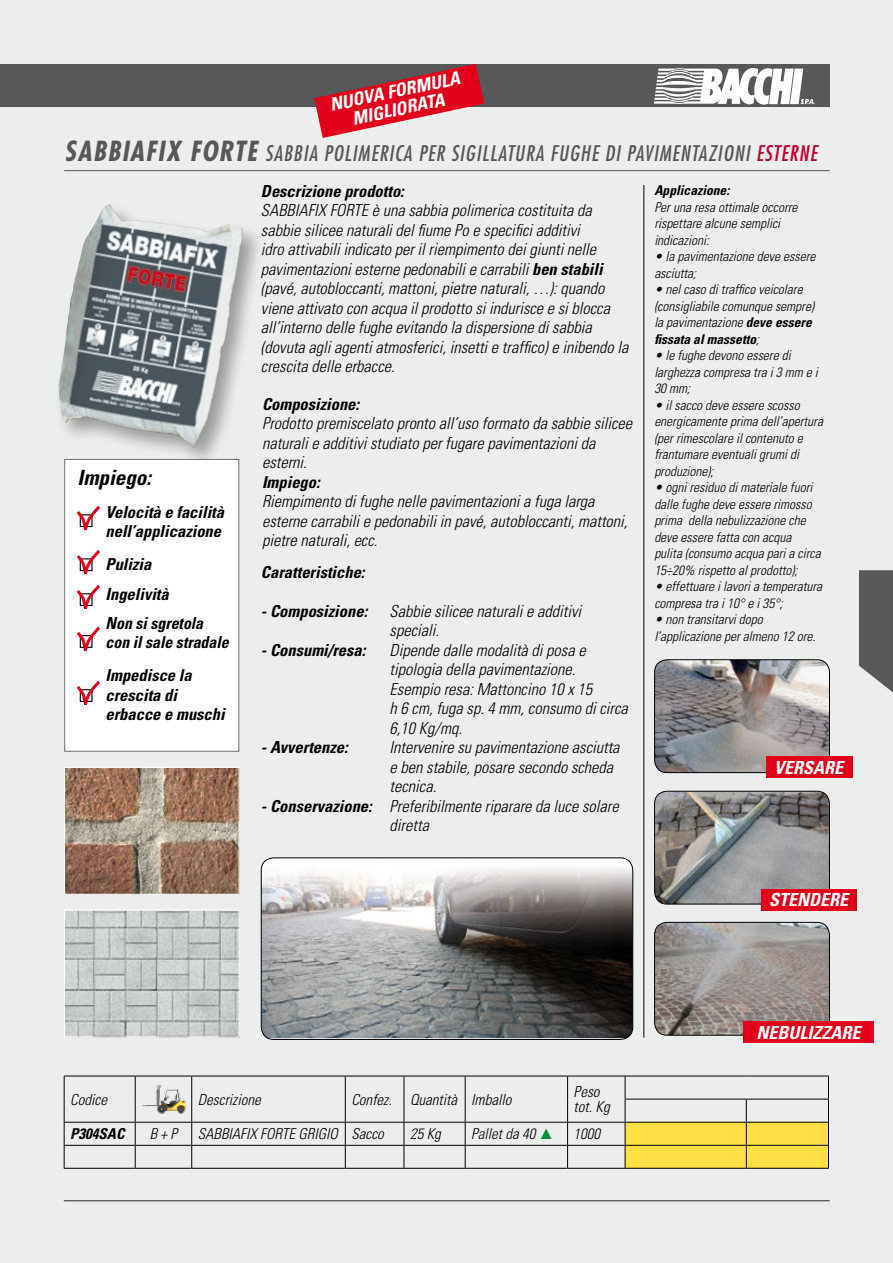
<style>
.page{position:relative;width:893px;height:1263px;background:#eceded}
.page>*{position:absolute;margin:0;border:0;box-sizing:border-box;transform-origin:0 0}
.t1{font:italic condensed 21px "Futura Std";letter-spacing:.05em;color:#58585a}
.t2{font:italic 700 condensed 21px "Univers LT Std";color:#000}
.t3{font:italic 700 condensed 18px/18px "Univers LT Std";color:#fff;text-align:center}
.t4{font:italic 300 condensed 16.5px/19.5px "Univers LT Std";color:#000}
.t5{font:italic 700 condensed 16.5px/19.5px "Univers LT Std";color:#000}
.t6{font:italic 700 condensed 16.5px/19.5px "Univers LT Std";color:#000;scale:.96 1}
.t7{font:italic 300 condensed 15.15px/15.1px "Univers LT Std";color:#000}
.t8{font:italic 300 condensed 15px "Univers LT Std";color:#000}
.t9{font:italic 700 condensed 15px "Univers LT Std";color:#000}
.t10{font:italic 300 condensed 13.5px/16.5px "Univers LT Std";color:#000}
.t11{font:italic 700 condensed 13.5px "Univers LT Std";color:#000}
.s1{font-weight:700;font-size:27px}
.s2{color:#c1002b}
.s3{font-weight:700}
.s4{font-family:"Arial";font-weight:900;font-style:normal;font-stretch:normal;font-size:15.15px;color:#009037}
</style>
<div class="page">
<div style="left:0;top:64px;width:829px;height:43px;background:#58585a"></div>
<svg style="left:654px;top:68px;width:161px;height:37px"></svg>
<hr style="left:64px;top:1200px;width:766px;height:1px;background:#58585a">
<hr style="left:64px;top:170px;width:766px;height:1px;background:#58585a">
<img style="left:66px;top:911px;width:172px;height:124px">
<div style="left:64px;top:909px;width:176px;height:128px;border:1px solid #fff"></div>
<img style="left:66px;top:769px;width:172px;height:124px">
<div style="left:64px;top:767px;width:176px;height:128px;border:1px solid #fff"></div>
<div style="left:54px;top:201px;width:211px;height:268px;background:#000;opacity:.35"></div>
<img style="left:59px;top:205px;width:183px;height:243px">
<img style="left:655px;top:660px;width:174px;height:113px">
<div style="left:654px;top:659px;width:176px;height:114px;border:1px solid #000;border-radius:12px"></div>
<img style="left:655px;top:791px;width:174px;height:113px">
<div style="left:654px;top:791px;width:176px;height:113px;border:1px solid #000;border-radius:12px"></div>
<img style="left:261px;top:862px;width:372px;height:176px">
<div style="left:261px;top:857px;width:372px;height:183px;border:1px solid #000;border-radius:12px"></div>
<img style="left:655px;top:922px;width:174px;height:113px">
<div style="left:654px;top:922px;width:176px;height:113px;border:1px solid #000;border-radius:12px"></div>
<hr style="left:643px;top:185px;width:1px;height:852px;background:#000">
<svg style="left:859px;top:570px;width:34px;height:122px;background:#686869"></svg>
<hr style="left:64px;top:1076px;width:71px;height:1px;background:#000">
<hr style="left:135px;top:1076px;width:57px;height:1px;background:#000">
<hr style="left:192px;top:1076px;width:153px;height:1px;background:#000">
<hr style="left:345px;top:1076px;width:59px;height:1px;background:#000">
<hr style="left:404px;top:1076px;width:61px;height:1px;background:#000">
<hr style="left:465px;top:1076px;width:103px;height:1px;background:#000">
<hr style="left:568px;top:1076px;width:57px;height:1px;background:#000">
<hr style="left:64px;top:1122px;width:71px;height:1px;background:#000">
<hr style="left:135px;top:1122px;width:57px;height:1px;background:#000">
<hr style="left:192px;top:1122px;width:153px;height:1px;background:#000">
<hr style="left:345px;top:1122px;width:59px;height:1px;background:#000">
<hr style="left:404px;top:1122px;width:61px;height:1px;background:#000">
<hr style="left:465px;top:1122px;width:103px;height:1px;background:#000">
<hr style="left:568px;top:1122px;width:57px;height:1px;background:#000">
<hr style="left:64px;top:1145px;width:71px;height:1px;background:#000">
<svg style="left:64px;top:1076px;width:1px;height:92px"></svg>
<hr style="left:135px;top:1145px;width:57px;height:1px;background:#000">
<svg style="left:135px;top:1076px;width:1px;height:92px"></svg>
<hr style="left:192px;top:1145px;width:153px;height:1px;background:#000">
<svg style="left:191px;top:1076px;width:1px;height:92px"></svg>
<hr style="left:345px;top:1145px;width:59px;height:1px;background:#000">
<svg style="left:345px;top:1076px;width:1px;height:92px"></svg>
<hr style="left:404px;top:1145px;width:61px;height:1px;background:#000">
<svg style="left:404px;top:1076px;width:1px;height:92px"></svg>
<hr style="left:465px;top:1145px;width:103px;height:1px;background:#000">
<svg style="left:465px;top:1076px;width:1px;height:92px"></svg>
<hr style="left:568px;top:1145px;width:57px;height:1px;background:#000">
<svg style="left:567px;top:1076px;width:1px;height:92px"></svg>
<svg style="left:625px;top:1076px;width:204px;height:92px"></svg>
<hr style="left:64px;top:1168px;width:71px;height:1px;background:#000">
<hr style="left:135px;top:1168px;width:57px;height:1px;background:#000">
<hr style="left:192px;top:1168px;width:153px;height:1px;background:#000">
<hr style="left:345px;top:1168px;width:59px;height:1px;background:#000">
<hr style="left:404px;top:1168px;width:61px;height:1px;background:#000">
<hr style="left:465px;top:1168px;width:103px;height:1px;background:#000">
<hr style="left:568px;top:1168px;width:57px;height:1px;background:#000">
<hr style="left:625px;top:1168px;width:121px;height:1px;background:#000">
<hr style="left:746px;top:1168px;width:83px;height:1px;background:#000">
<img style="left:142px;top:1084px;width:44px;height:30px">
<svg style="left:314px;top:64px;width:170px;height:74px"></svg>
<div style="left:64px;top:459px;width:175px;height:293px;background:#fff;border:1px solid #707172"></div>
<svg style="left:76px;top:506px;width:24px;height:25px"></svg>
<svg style="left:76px;top:550px;width:24px;height:25px"></svg>
<svg style="left:76px;top:585px;width:24px;height:25px"></svg>
<svg style="left:76px;top:680px;width:24px;height:25px"></svg>
<svg style="left:76px;top:626px;width:24px;height:25px"></svg>
<div style="left:766px;top:756px;width:86px;height:22px;background:#e2001a"></div>
<div style="left:761px;top:889px;width:96px;height:21px;background:#e2001a"></div>
<div style="left:743px;top:1021px;width:131px;height:22px;background:#e2001a"></div>
<p class="t3" style="left:328px;top:96px;width:134px;rotate:-12deg">NUOVA FORMULA<br>MIGLIORATA</p>
<p class="t1" style="left:64px;top:140px;width:754px"><span class="s1">SABBIAFIX FORTE</span> SABBIA POLIMERICA PER SIGILLATURA FUGHE DI PAVIMENTAZIONI <span class="s2">ESTERNE</span></p>
<p class="t5" style="left:261px;top:181px;width:144px">Descrizione prodotto:</p>
<p class="t4" style="left:261px;top:201px;width:369px">SABBIAFIX FORTE è una sabbia polimerica costituita da sabbie silicee naturali del fiume Po e specifici additivi<br>idro attivabili indicato per il riempimento dei giunti nelle pavimentazioni esterne pedonabili e carrabili <span class="s3">ben stabili </span>(pavé, autobloccanti, mattoni, pietre naturali, …): quando viene attivato con acqua il prodotto si indurisce e si blocca all’interno delle fughe evitando la dispersione di sabbia (dovuta agli agenti atmosferici, insetti e traffico) e inibendo la crescita delle erbacce.</p>
<p class="t11" style="left:654px;top:182px;width:77px">Applicazione:</p>
<p class="t10" style="left:654px;top:199px;width:145px">Per una resa ottimale occorre rispettare alcune semplici indicazioni:</p>
<p class="t10" style="left:654px;top:249px;width:163px">• la pavimentazione deve essere asciutta;</p>
<p class="t10" style="left:654px;top:282px;width:161px">• nel caso di traffico veicolare (consigliabile comunque sempre) la pavimentazione <span class="s3">deve essere fissata al massetto</span>;</p>
<p class="t10" style="left:654px;top:348px;width:165px">• le fughe devono essere di larghezza compresa tra i 3 mm e i<br>30 mm;</p>
<p class="t10" style="left:654px;top:397px;width:170px">• il sacco deve essere scosso energicamente prima dell’apertura (per rimescolare il contenuto e frantumare eventuali grumi di produzione);</p>
<p class="t10" style="left:654px;top:480px;width:168px">• ogni residuo di materiale fuori dalle fughe deve essere rimosso prima della nebulizzazione che deve essere fatta con acqua pulita (consumo acqua pari a circa<br>15÷20% rispetto al prodotto);</p>
<p class="t10" style="left:654px;top:579px;width:169px">• effettuare i lavori a temperatura compresa tra i 10° e i 35°;</p>
<p class="t10" style="left:654px;top:612px;width:163px">• non transitarvi dopo l’applicazione per almeno 12 ore.</p>
<p class="t5" style="left:262px;top:394px;width:99px">Composizione:</p>
<p class="t4" style="left:262px;top:414px;width:372px">Prodotto premiscelato pronto all’uso formato da sabbie silicee naturali e additivi studiato per fugare pavimentazioni da esterni.</p>
<p class="t5" style="left:262px;top:472px;width:59px">Impiego:</p>
<p class="t4" style="left:262px;top:492px;width:367px">Riempimento di fughe nelle pavimentazioni a fuga larga esterne carrabili e pedonabili in pavé, autobloccanti, mattoni, pietre naturali, ecc.</p>
<p class="t5" style="left:261px;top:562px;width:105px">Caratteristiche:</p>
<p class="t5" style="left:261px;top:601px;width:108px">- Composizione:</p>
<p class="t5" style="left:261px;top:640px;width:106px">- Consumi/resa:</p>
<p class="t2" style="left:78px;top:465px;width:75px">Impiego:</p>
<p class="t5" style="left:106px;top:502px;width:120px">Velocità e facilità nell’applicazione</p>
<p class="t5" style="left:106px;top:550px;width:65px;line-height:29.5px">Pulizia<br>Ingelività</p>
<p class="t4" style="left:390px;top:601px;width:240px">Sabbie silicee naturali e additivi speciali.<br>Dipende dalle modalità di posa e tipologia della pavimentazione.<br>Esempio resa: Mattoncino 10 x 15<br>h 6 cm, fuga sp. 4 mm, consumo di circa<br>6,10 Kg/mq.<br>Intervenire su pavimentazione asciutta e ben stabile, posare secondo scheda tecnica.<br>Preferibilmente riparare da luce solare diretta</p>
<p class="t6" style="left:106px;top:613px;width:130px">Non si sgretola con il sale stradale</p>
<p class="t5" style="left:106px;top:666px;width:121px">Impedisce la crescita di erbacce e muschi</p>
<p class="t5" style="left:261px;top:737px;width:88px">- Avvertenze:</p>
<p class="t3" style="left:774px;top:758px;width:71px">VERSARE</p>
<p class="t5" style="left:261px;top:796px;width:112px">- Conservazione:</p>
<p class="t3" style="left:769px;top:891px;width:81px">STENDERE</p>
<p class="t7" style="left:70px;top:1092px;width:39px">Codice</p>
<p class="t7" style="left:198px;top:1092px;width:65px">Descrizione</p>
<p class="t7" style="left:351px;top:1092px;width:162px">Confez. Quantità Imballo</p>
<p class="t7" style="left:574px;top:1084px;width:38px">Peso tot. Kg</p>
<p class="t9" style="left:70px;top:1125px;width:56px">P304SAC</p>
<p class="t8" style="left:150px;top:1125px;width:29px">B + P</p>
<p class="t8" style="left:198px;top:1125px;width:188px">SABBIAFIX FORTE GRIGIO Sacco</p>
<p class="t8" style="left:410px;top:1125px;width:32px">25 Kg</p>
<p class="t8" style="left:471px;top:1125px;width:84px">Pallet da 40 <span class="s4">▲</span></p>
<p class="t8" style="left:574px;top:1125px;width:28px">1000</p>
<p class="t3" style="left:756px;top:1024px;width:106px">NEBULIZZARE</p>
</div>
